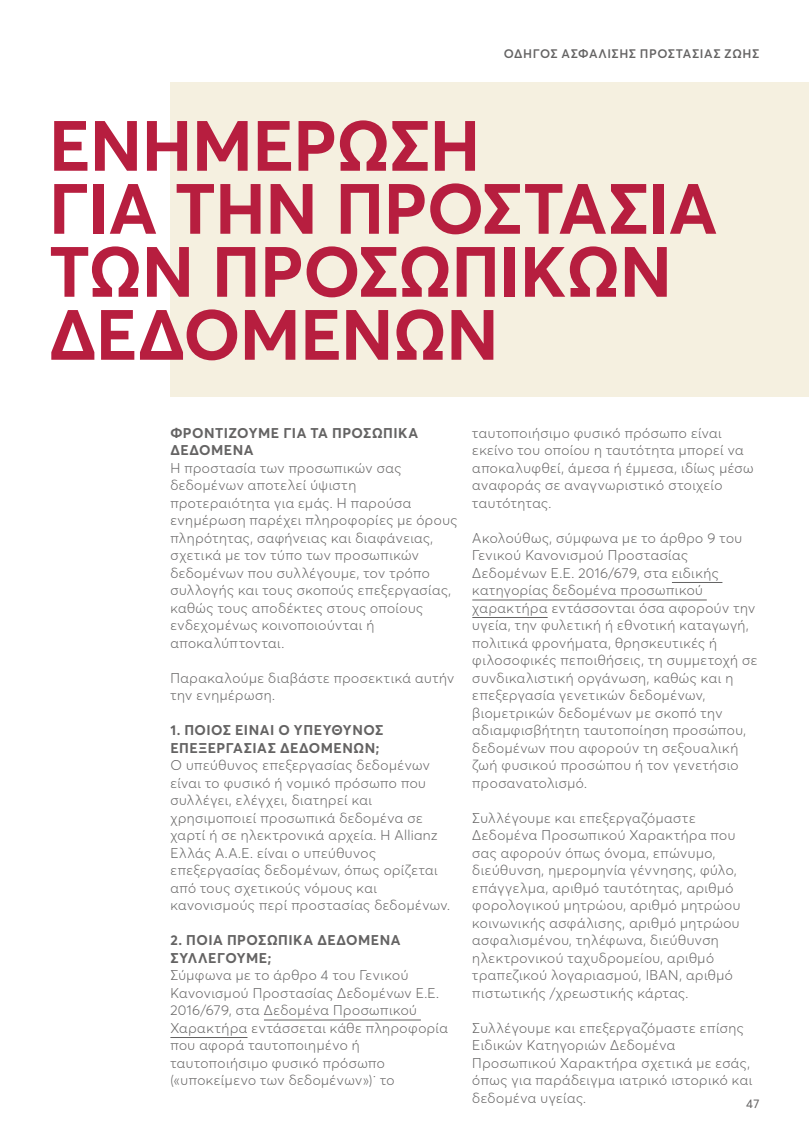
<style>
.page{position:relative;width:809px;height:1141px;background:#fff}
.page>*{position:absolute;margin:0;border:0;box-sizing:border-box;transform-origin:0 0}
.t1{font:700 70px/63px "Averta";letter-spacing:-.01em;color:#b71e3f}
.t2{font:300 14px/17.5px "Averta";letter-spacing:.035em;color:#646363}
.t3{font:700 14px/17.5px "Averta";letter-spacing:.035em;color:#646363}
.t4{font:600 12.25px "Averta";letter-spacing:.04em;color:#646363}
.t5{font:12.25px "Averta";color:#646363}
</style>
<div class="page">
<div style="left:170px;top:82px;width:639px;height:315px;background:#f5f0e0"></div>
<hr style="left:264px;top:1020px;width:157px;height:1px;background:#646363">
<hr style="left:170px;top:1037px;width:77px;height:1px;background:#646363">
<hr style="left:672px;top:582px;width:50px;height:1px;background:#646363">
<hr style="left:472px;top:600px;width:234px;height:1px;background:#646363">
<hr style="left:472px;top:617px;width:75px;height:1px;background:#646363">
<p class="t4" style="left:504px;top:45px;width:257px">ΟΔΗΓOΣ ΑΣΦΑΛΙΣΗΣ ΠΡΟΣΤΑΣΊΑΣ ΖΩΉ Σ</p>
<h1 class="t1" style="left:49px;top:111px;width:670px">ΕΝΗΜΈΡΩΣΗ<br>ΓΙΑ ΤΗΝ ΠΡΟΣΤΑΣΊΑ<br>ΤΩΝ ΠΡΟΣΩΠΙΚΏΝ<br>ΔΕΔΟΜΈΝΩΝ</h1>
<p class="t3" style="left:170px;top:423px;width:249px">ΦΡΟΝΤΊΖΟΥΜΕ ΓΙΑ ΤΑ ΠΡΟΣΩΠΙΚΆ<br>ΔΕΔΟΜΈΝΑ</p>
<p class="t2" style="left:170px;top:458px;width:288px">Η προστασία των προσωπικών σας δεδομένων αποτελεί ύψιστη προτεραιότητα για εμάς. Η παρούσα ενημέρωση παρέχει πληροφορίες με όρους πληρότητας, σαφήνειας και διαφάνειας, σχετικά με τον τύπο των προσωπικών δεδομένων που συλλέγουμε, τον τρόπο συλλογής και τους σκοπούς επεξεργασίας, καθώς τους αποδέκτες στους οποίους ενδεχομένως κοινοποιούνται ή αποκαλύπτονται.</p>
<p class="t2" style="left:170px;top:668px;width:285px">Παρακαλούμε διαβάστε προσεκτικά αυτήν την ενημέρωση.</p>
<p class="t3" style="left:170px;top:721px;width:214px">1. ΠΟΙΟΣ ΕΊ ΝΑΙ Ο ΥΠΕΎΘΥΝΟΣ<br>ΕΠΕΞΕΡΓΑΣΊΑΣ ΔΕΔΟΜΈΝΩΝ;</p>
<p class="t2" style="left:170px;top:756px;width:281px">Ο υπεύθυνος επεξεργασίας δεδομένων είναι το φυσικό ή νομικό πρόσωπο που συλλέγει, ελέγχει, διατηρεί και χρησιμοποιεί προσωπικά δεδομένα σε χαρτί ή σε ηλεκτρονικά αρχεία. Η Allianz Ελλάς Α.Α.Ε. είναι ο υπεύθυνος επεξεργασίας δεδομένων, όπως ορίζεται από τους σχετικούς νόμους και κανονισμούς περί προστασίας δεδομένων.</p>
<p class="t3" style="left:170px;top:931px;width:232px">2. ΠΟΙΑ ΠΡΟΣΩΠΙΚΆ ΔΕΔΟΜΈΝΑ<br>ΣΥΛΛΈΓΟΥΜΕ;</p>
<p class="t2" style="left:170px;top:966px;width:279px">Σύμφωνα με το άρθρο 4 του Γενικού Κανονισμού Προστασίας Δεδομένων Ε.Ε.<br>2016/679, στα Δεδομένα Προσωπικού Χαρακτήρα εντάσσεται κάθε πληροφορία που αφορά ταυτοποιημένο ή ταυτοποιήσιμο φυσικό πρόσωπο («υποκείμενο των δεδομένων»)· το</p>
<p class="t2" style="left:472px;top:423px;width:283px">ταυτοποιήσιμο φυσικό πρόσωπο είναι εκείνο του οποίου η ταυτότητα μπορεί να αποκαλυφθεί, άμεσα ή έμμεσα, ιδίως μέσω αναφοράς σε αναγνωριστικό στοιχείο ταυτότητας.</p>
<p class="t2" style="left:472px;top:528px;width:286px">Ακολούθως, σύμφωνα με το άρθρο 9 του Γενικού Κανονισμού Προστασίας Δεδομένων Ε.Ε. 2016/679, στα ειδικής κατηγορίας δεδομένα προσωπικού χαρακτήρα εντάσσονται όσα αφορούν την υγεία, την φυλετική ή εθνοτική καταγωγή, πολιτικά φρονήματα, θρησκευτικές ή φιλοσοφικές πεποιθήσεις, τη συμμετοχή σε συνδικαλιστική οργάνωση, καθώς και η επεξεργασία γενετικών δεδομένων, βιομετρικών δεδομένων με σκοπό την αδιαμφισβήτητη ταυτοποίηση προσώπου, δεδομένων που αφορούν τη σεξουαλική ζωή φυσικού προσώπου ή τον γενετήσιο προσανατολισμό.</p>
<p class="t2" style="left:472px;top:808px;width:269px">Συλλέγουμε και επεξεργαζόμαστε Δεδομένα Προσωπικού Χαρακτήρα που σας αφορούν όπως όνομα, επώνυμο, διεύθυνση, ημερομηνία γέννησης, φύλο, επάγγελμα, αριθμό ταυτότητας, αριθμό φορολογικού μητρώου, αριθμό μητρώου κοινωνικής ασφάλισης, αριθμό μητρώου ασφαλισμένου, τηλέφωνα, διεύθυνση ηλεκτρονικού ταχυδρομείου, αριθμό τραπεζικού λογαριασμού, IBAN, αριθμό πιστωτικής /χρεωστικής κάρτας.</p>
<p class="t2" style="left:472px;top:1018px;width:281px">Συλλέγουμε και επεξεργαζόμαστε επίσης Ειδικών Κατηγοριών Δεδομένα Προσωπικού Χαρακτήρα σχετικά με εσάς, όπως για παράδειγμα ιατρικό ιστορικό και δεδομένα υγείας.</p>
<p class="t5" style="left:746px;top:1095px;width:15px">47</p>
</div>
